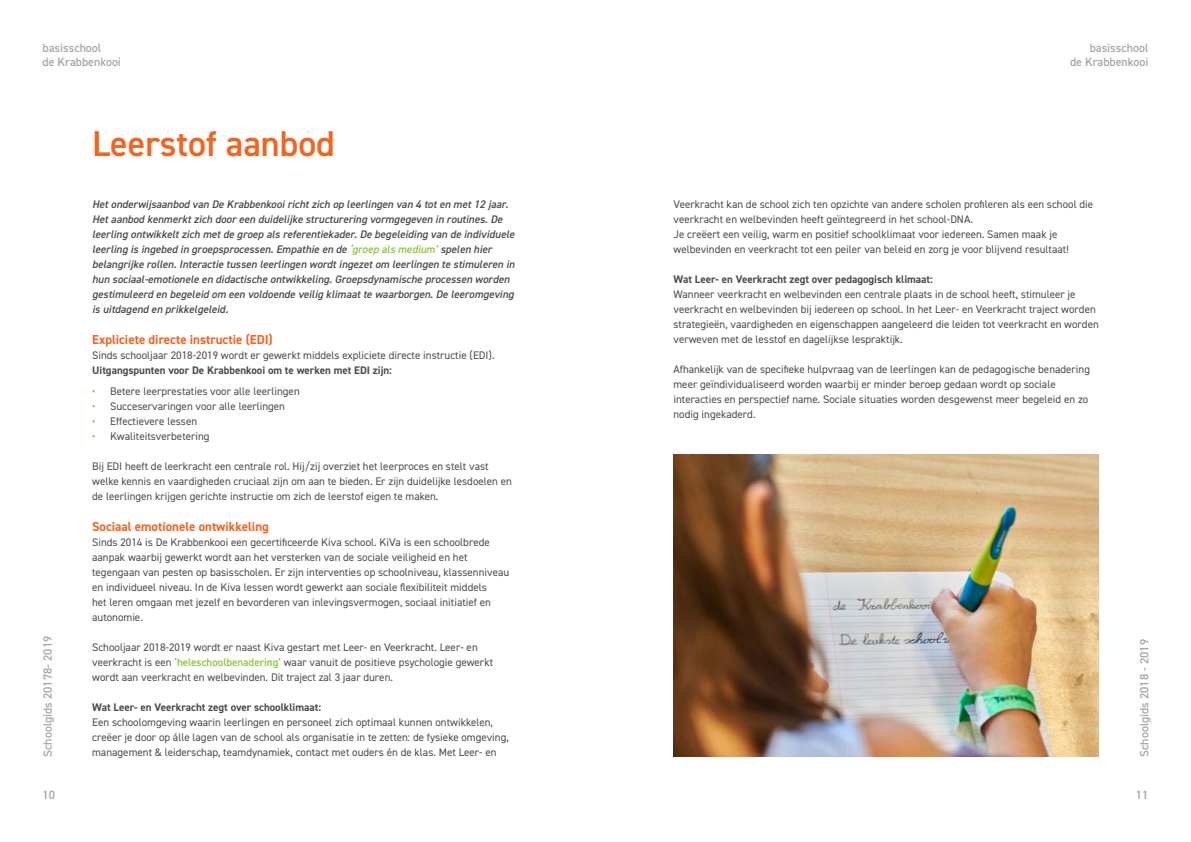
<style>
.page{position:relative;width:1191px;height:842px;background:#fff}
.page>*{position:absolute;margin:0;border:0;box-sizing:border-box;transform-origin:0 0}
.t1{font:600 36px "DIN2014";color:#f36421}
.tussenkopje_body{font:700 13px "DIN2014";color:#f36421}
.t2{font:600 12px/14.4px "DIN2014";color:#a8a9ad;text-align:right}
.body{font:11px/15px "DIN2014";color:#4b4c4d}
.body-2{font:italic 600 11px/15px "DIN2014";color:#4b4c4d}
.body-3{font:700 11px "DIN2014";color:#4b4c4d}
.s1{color:#8bc63e}
.s2{font-weight:700}
.s3{font-weight:600;color:#8bc63e}
</style>
<div class="page">
<img style="left:673px;top:454px;width:425px;height:303px">
<p class="t2" style="left:43px;top:40px;width:80px;text-align:left">basisschool<br>de Krabbenkooi</p>
<p class="t2" style="left:1070px;top:40px;width:80px">basisschool<br>de Krabbenkooi</p>
<p class="t1" style="left:92px;top:119px;width:244px">Leerstof aanbod</p>
<p class="t2" style="left:40px;top:757px;width:123px;rotate:-90deg">Schoolgids 20178- 2019</p>
<p class="body-2" style="left:92px;top:197px;width:424px">Het onderwijsaanbod van De Krabbenkooi richt zich op leerlingen van 4 tot en met 12 jaar.<br>Het aanbod kenmerkt zich door een duidelijke structurering vormgegeven in routines. De leerling ontwikkelt zich met de groep als referentiekader. De begeleiding van de individuele leerling is ingebed in groepsprocessen. Empathie en de <span class="s1">‘groep als medium’</span> spelen hier belangrijke rollen. Interactie tussen leerlingen wordt ingezet om leerlingen te stimuleren in hun sociaal-emotionele en didactische ontwikkeling. Groepsdynamische processen worden gestimuleerd en begeleid om een voldoende veilig klimaat te waarborgen. De leeromgeving is uitdagend en prikkelgeleid.</p>
<p class="tussenkopje_body" style="left:92px;top:331px;width:182px">Expliciete directe instructie (EDI)</p>
<p class="body" style="left:92px;top:347px;width:404px">Sinds schooljaar 2018-2019 wordt er gewerkt middels expliciete directe instructie (EDI).<br><span class="s2">Uitgangspunten voor De Krabbenkooi om te werken met EDI zijn:</span></p>
<p class="body" style="left:92px;top:383px;width:209px"><span class="s3">•</span> Betere leerprestaties voor alle leerlingen</p>
<p class="body" style="left:92px;top:398px;width:194px"><span class="s3">•</span> Succeservaringen voor alle leerlingen</p>
<p class="body" style="left:92px;top:413px;width:106px"><span class="s3">•</span> Effectievere lessen</p>
<p class="body" style="left:92px;top:428px;width:119px"><span class="s3">•</span> Kwaliteitsverbetering</p>
<p class="body" style="left:92px;top:458px;width:421px">Bij EDI heeft de leerkracht een centrale rol. Hij/zij overziet het leerproces en stelt vast welke kennis en vaardigheden cruciaal zijn om aan te bieden. Er zijn duidelijke lesdoelen en de leerlingen krijgen gerichte instructie om zich de leerstof eigen te maken.</p>
<p class="tussenkopje_body" style="left:92px;top:517px;width:178px">Sociaal emotionele ontwikkeling</p>
<p class="body" style="left:92px;top:534px;width:418px">Sinds 2014 is De Krabbenkooi een gecertificeerde Kiva school. KiVa is een schoolbrede aanpak waarbij gewerkt wordt aan het versterken van de sociale veiligheid en het tegengaan van pesten op basisscholen. Er zijn interventies op schoolniveau, klassenniveau en individueel niveau. In de Kiva lessen wordt gewerkt aan sociale flexibiliteit middels<br>het leren omgaan met jezelf en bevorderen van inlevingsvermogen, sociaal initiatief en autonomie.</p>
<p class="body" style="left:92px;top:639px;width:402px">Schooljaar 2018-2019 wordt er naast Kiva gestart met Leer- en Veerkracht. Leer- en veerkracht is een <span class="s3">‘heleschoolbenadering’</span> waar vanuit de positieve psychologie gewerkt wordt aan veerkracht en welbevinden. Dit traject zal 3 jaar duren.</p>
<p class="body-3" style="left:92px;top:699px;width:230px">Wat Leer- en Veerkracht zegt over schoolklimaat:</p>
<p class="body" style="left:92px;top:714px;width:418px">Een schoolomgeving waarin leerlingen en personeel zich optimaal kunnen ontwikkelen, creëer je door op álle lagen van de school als organisatie in te zetten: de fysieke omgeving, management &amp; leiderschap, teamdynamiek, contact met ouders én de klas. Met Leer- en</p>
<p class="body" style="left:673px;top:197px;width:421px">Veerkracht kan de school zich ten opzichte van andere scholen profileren als een school die veerkracht en welbevinden heeft geïntegreerd in het school-DNA.</p>
<p class="body" style="left:673px;top:227px;width:397px">Je creëert een veilig, warm en positief schoolklimaat voor iedereen. Samen maak je welbevinden en veerkracht tot een peiler van beleid en zorg je voor blijvend resultaat!</p>
<p class="body-3" style="left:673px;top:272px;width:261px">Wat Leer- en Veerkracht zegt over pedagogisch klimaat:</p>
<p class="body" style="left:673px;top:287px;width:427px">Wanneer veerkracht en welbevinden een centrale plaats in de school heeft, stimuleer je veerkracht en welbevinden bij iedereen op school. In het Leer- en Veerkracht traject worden strategieën, vaardigheden en eigenschappen aangeleerd die leiden tot veerkracht en worden verweven met de lesstof en dagelijkse lespraktijk.</p>
<p class="body" style="left:673px;top:362px;width:418px">Afhankelijk van de specifieke hulpvraag van de leerlingen kan de pedagogische benadering meer geïndividualiseerd worden waarbij er minder beroep gedaan wordt op sociale interacties en perspectief name. Sociale situaties worden desgewenst meer begeleid en zo nodig ingekaderd.</p>
<p class="t2" style="left:1136px;top:757px;width:119px;rotate:-90deg">Schoolgids 2018 - 2019</p>
<p class="t2" style="left:43px;top:788px;width:14px">10</p>
<p class="t2" style="left:1136px;top:788px;width:14px">11</p>
</div>
